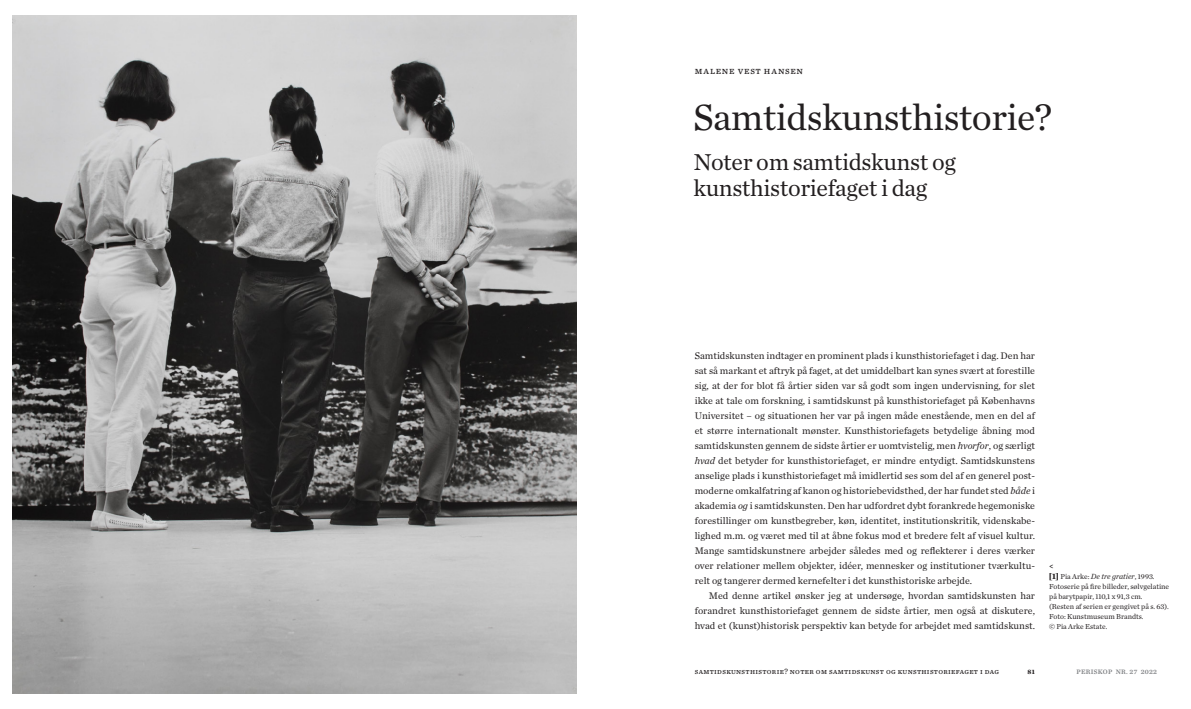
<style>
.page{position:relative;width:1191px;height:709px;background:#fff}
.page>*{position:absolute;margin:0;border:0;box-sizing:border-box;transform-origin:0 0}
.Periskop_Artikel_Ove{font:38px "Chronicle Text G1";color:#231f20}
.Periskop_Artikel_Und{font:24px/26px "Chronicle Text G1";color:#231f20}
.Periskop_Artikler_Br{font:10px/15px "Chronicle Text G1";color:#231f20;text-align:justify}
.Periskop_Artikel_For{font:10px "Chronicle Text G3";letter-spacing:.07em;color:#231f20}
.Periskop_Billedtekst{font:700 8.3px "Chronicle Text G4";color:#231f20}
.t1{font:7.8px "Chronicle Text G3";letter-spacing:.04em;color:#231f20}
.Periskop_Billedtekst-2{font:7.5px/10px "Chronicle Text G1";color:#231f20}
.t2{font:6.7px "Chronicle Text G3 Semi";letter-spacing:.04em;color:#808285}
.Periskop_Pagina{font:700 6.7px "Chronicle Text G1";color:#231f20}
.s1{font-style:italic}
.s2{font-family:"Chronicle Text G4";font-weight:700;font-size:8.3px}
.s3{font-style:italic;font-size:7.8px}
</style>
<div class="page">
<img style="left:13px;top:16px;width:563px;height:677px">
<p class="Periskop_Artikel_For" style="left:694px;top:63px;width:110px">Malene Vest Hansen</p>
<p class="Periskop_Artikel_Ove" style="left:693px;top:88px;width:360px">Samtidskunsthistorie?</p>
<p class="Periskop_Artikel_Und" style="left:693px;top:147px;width:264px">Noter om samtidskunst og kunsthistoriefaget i dag</p>
<p class="Periskop_Artikler_Br" style="left:694px;top:348px;width:342px">Samtidskunsten indtager en prominent plads i kunsthistoriefaget i dag. Den har sat så markant et aftryk på faget, at det umiddelbart kan synes svært at forestille sig, at der for blot få årtier siden var så godt som ingen undervisning, for slet ikke at tale om forskning, i samtidskunst på kunsthistoriefaget på Københavns Universitet – og situationen her var på ingen måde enestående, men en del af et større internationalt mønster. Kunsthistoriefagets betydelige åbning mod samtidskunsten gennem de sidste årtier er uomtvistelig, men <span class="s1">hvorfor</span>, og særligt <span class="s1">hvad</span> det betyder for kunsthistoriefaget, er mindre entydigt. Samtidskunstens anselige plads i kunsthistoriefaget må imidlertid ses som del af en generel post&shy;moderne omkalfatring af kanon og historiebevidsthed, der har fundet sted <span class="s1">både</span> i akademia <span class="s1">og</span> i samtidskunsten. Den har udfordret dybt forankrede hegemoniske forestillinger om kunstbegreber, køn, identitet, institutionskritik, videnskabe&shy;lighed m.m. og været med til at åbne fokus mod et bredere felt af visuel kultur.<br>Mange samtidskunstnere arbejder således med og reflekterer i deres værker over relationer mellem objekter, idéer, mennesker og institutioner tværkultu&shy;relt og tangerer dermed kernefelter i det kunsthistoriske arbejde.</p>
<p class="Periskop_Artikler_Br" style="left:694px;top:588px;width:342px;text-indent:14px">Med denne artikel ønsker jeg at undersøge, hvordan samtidskunsten har forandret kunsthistoriefaget gennem de sidste årtier, men også at diskutere, hvad et (kunst)historisk perspektiv kan betyde for arbejdet med samtidskunst.</p>
<p class="Periskop_Billedtekst" style="left:1049px;top:560px;width:6px">&lt;</p>
<p class="Periskop_Billedtekst-2" style="left:1049px;top:571px;width:122px"><span class="s2">[1]</span> Pia Arke: <span class="s3">De tre gratier</span>, 1993.<br>Fotoserie på fire billeder, sølvgelatine på barytpapir, 110,1 x 91,3 cm.</p>
<p class="Periskop_Billedtekst-2" style="left:1049px;top:601px;width:121px">(Resten af serien er gengivet på s. 63).<br>Foto: Kunstmuseum Brandts.<br>© Pia Arke Estate.</p>
<p class="t1" style="left:694px;top:666px;width:306px">Samtidskunsthistorie? Noter om samtidskunst og kunsthistoriefaget i dag</p>
<p class="Periskop_Pagina" style="left:1027px;top:667px;width:9px">81</p>
<p class="t2" style="left:1076px;top:667px;width:82px">PERISKOP NR. 27 2022</p>
</div>
